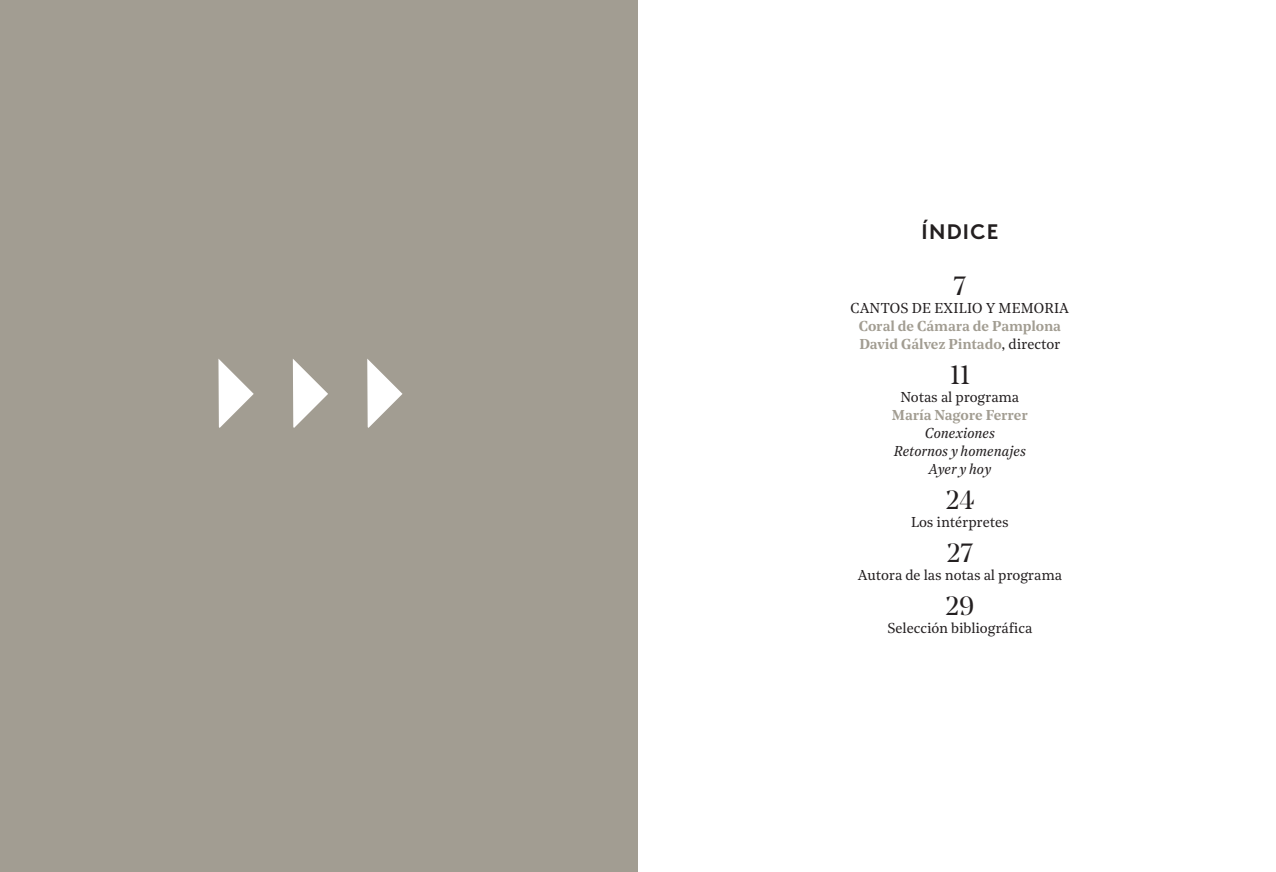
<style>
.page{position:relative;width:1276px;height:872px;background:#fff}
.page>*{position:absolute;margin:0;border:0;box-sizing:border-box;transform-origin:0 0}
.t1{font:26.25px "Noe Display";letter-spacing:-.005em;color:#231f20}
.t2{font:700 21px "Brown Pro";letter-spacing:.06em;color:#231f20}
.t3{font:14.25px "Noe Text";letter-spacing:-.005em;color:#231f20}
.t4{font:600 14.25px/18px "Noe Text";letter-spacing:-.005em;color:#a29d92}
.t5{font:italic 14.25px/18px "Noe Text";letter-spacing:-.005em;color:#231f20;text-align:center}
.t6{font:14.25px "Noe Text";letter-spacing:.015em;color:#231f20}
.s1{font-weight:400;color:#231f20}
</style>
<div class="page">
<div style="left:0;top:0;width:638px;height:872px;background:#a29d92"></div>
<svg style="left:218px;top:359px;width:36px;height:69px"></svg>
<svg style="left:293px;top:359px;width:35px;height:69px"></svg>
<svg style="left:367px;top:359px;width:35px;height:69px"></svg>
<h2 class="t2" style="left:921px;top:214px;width:78px">ÍNDICE</h2>
<h1 class="t1" style="left:953px;top:269px;width:14px">7</h1>
<p class="t6" style="left:850px;top:297px;width:220px">CANTOS DE EXILIO Y MEMORIA</p>
<p class="t4" style="left:858px;top:316px;width:204px">Coral de Cámara de Pamplona<br>David Gálvez Pintado<span class="s1">, director</span></p>
<h1 class="t1" style="left:949px;top:358px;width:22px">11</h1>
<p class="t3" style="left:900px;top:386px;width:120px">Notas al programa</p>
<p class="t4" style="left:892px;top:405px;width:137px">María Nagore Ferrer</p>
<p class="t5" style="left:894px;top:423px;width:133px">Conexiones<br>Retornos y homenajes<br>Ayer y hoy</p>
<h1 class="t1" style="left:945px;top:483px;width:30px">24</h1>
<p class="t3" style="left:911px;top:511px;width:99px">Los intérpretes</p>
<h1 class="t1" style="left:947px;top:536px;width:28px">27</h1>
<p class="t3" style="left:858px;top:564px;width:206px">Autora de las notas al programa</p>
<h1 class="t1" style="left:945px;top:589px;width:30px">29</h1>
<p class="t3" style="left:887px;top:617px;width:146px">Selección bibliográfica</p>
</div>
